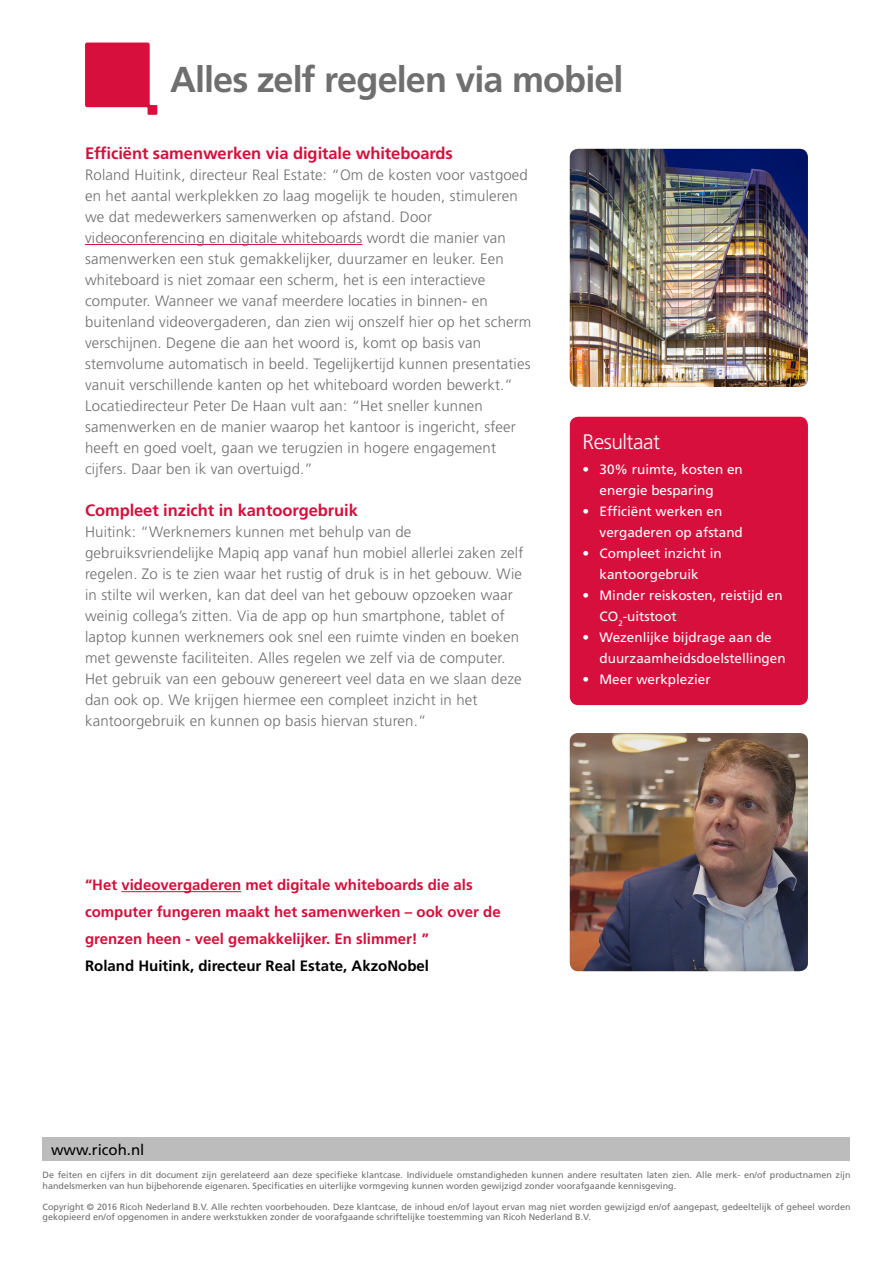
<style>
.page{position:relative;width:893px;height:1263px;background:#fff}
.page>*{position:absolute;margin:0;border:0;box-sizing:border-box;transform-origin:0 0}
._9_titel_pagina_2{font:700 36px "Frutiger LT Std";letter-spacing:-.025em;color:#706f6f}
._3_Kader_kopje{font:300 21px "Frutiger LT Std";letter-spacing:-.025em;color:#fff}
._5_tussenkop_rood{font:700 16.5px "Frutiger LT Std";letter-spacing:-.005em;color:#d60f3c}
._6_body{font:300 15px/21px "Frutiger LT Std";letter-spacing:.01em;color:#706f6f}
._7_quote{font:700 15px/27px "Frutiger LT Std";color:#d60f3c}
._8_naam_onder_quote{font:700 15px "Frutiger LT Std";color:#000}
.t1{font:15px "Frutiger LT Std";color:#000}
.t2{font:13.5px/21px "Frutiger LT Std";color:#fff}
._10_disclaimer{font:9px/10.5px "Frutiger LT Std";color:#706f6f}
</style>
<div class="page">
<hr style="left:85px;top:244px;width:277px;height:1px;background:#d60f3c">
<hr style="left:121px;top:891px;width:120px;height:1px;background:#d60f3c">
<img style="left:570px;top:149px;width:238px;height:238px">
<img style="left:570px;top:733px;width:238px;height:238px">
<div style="left:43px;top:1137px;width:807px;height:24px;background:#bcbcbc"></div>
<div style="left:570px;top:417px;width:238px;height:288px;background:#d60f3c;border-radius:9px"></div>
<svg style="left:85px;top:43px;width:72px;height:72px"></svg>
<p class="_9_titel_pagina_2" style="left:170px;top:59px;width:455px">Alles zelf regelen via mobiel</p>
<p class="_5_tussenkop_rood" style="left:85px;top:144px;width:369px">Efficiënt samenwerken via digitale whiteboards</p>
<p class="_6_body" style="left:85px;top:165px;width:448px">Roland Huitink, directeur Real Estate: “Om de kosten voor vastgoed en het aantal werkplekken zo laag mogelijk te houden, stimuleren we dat medewerkers samenwerken op afstand. Door videoconferencing en digitale whiteboards wordt die manier van samenwerken een stuk gemakkelijker, duurzamer en leuker. Een whiteboard is niet zomaar een scherm, het is een interactieve computer. Wanneer we vanaf meerdere locaties in binnen- en buitenland videovergaderen, dan zien wij onszelf hier op het scherm verschijnen. Degene die aan het woord is, komt op basis van stemvolume automatisch in beeld. Tegelijkertijd kunnen presentaties vanuit verschillende kanten op het whiteboard worden bewerkt.” Locatiedirecteur Peter De Haan vult aan: “Het sneller kunnen samenwerken en de manier waarop het kantoor is ingericht, sfeer heeft en goed voelt, gaan we terugzien in hogere engagement cijfers. Daar ben ik van overtuigd.”</p>
<p class="_5_tussenkop_rood" style="left:85px;top:501px;width:274px">Compleet inzicht in kantoorgebruik</p>
<p class="_6_body" style="left:85px;top:522px;width:440px">Huitink: “Werknemers kunnen met behulp van de gebruiksvriendelijke Mapiq app vanaf hun mobiel allerlei zaken zelf regelen. Zo is te zien waar het rustig of druk is in het gebouw. Wie in stilte wil werken, kan dat deel van het gebouw opzoeken waar weinig collega’s zitten. Via de app op hun smartphone, tablet of laptop kunnen werknemers ook snel een ruimte vinden en boeken met gewenste faciliteiten. Alles regelen we zelf via de computer.<br>Het gebruik van een gebouw genereert veel data en we slaan deze dan ook op. We krijgen hiermee een compleet inzicht in het kantoorgebruik en kunnen op basis hiervan sturen.”</p>
<p class="_3_Kader_kopje" style="left:583px;top:429px;width:79px">Resultaat</p>
<p class="t2" style="left:600px;top:459px;width:145px;text-indent:-17px">• 30% ruimte, kosten en energie besparing</p>
<p class="t2" style="left:600px;top:501px;width:145px;text-indent:-17px">• Efficiënt werken en vergaderen op afstand</p>
<p class="t2" style="left:583px;top:543px;width:141px;text-align:center">• Compleet inzicht in kantoorgebruik</p>
<p class="t2" style="left:600px;top:585px;width:185px;text-indent:-17px">• Minder reiskosten, reistijd en<br>CO<sub>2</sub>-uitstoot</p>
<p class="t2" style="left:600px;top:627px;width:188px;text-indent:-17px">• Wezenlijke bijdrage aan de duurzaamheidsdoelstellingen</p>
<p class="t2" style="left:583px;top:669px;width:130px">• Meer werkplezier</p>
<p class="_7_quote" style="left:85px;top:871px;width:417px">“Het videovergaderen met digitale whiteboards die als computer fungeren maakt het samenwerken – ook over de grenzen heen - veel gemakkelijker. En slimmer! ”</p>
<p class="_8_naam_onder_quote" style="left:85px;top:957px;width:345px">Roland Huitink, directeur Real Estate, AkzoNobel</p>
<p class="t1" style="left:51px;top:1141px;width:95px">www.ricoh.nl</p>
<p class="_10_disclaimer" style="left:43px;top:1170px;width:809px">De feiten en cijfers in dit document zijn gerelateerd aan deze specifieke klantcase. Individuele omstandigheden kunnen andere resultaten laten zien. Alle merk- en/of productnamen zijn handelsmerken van hun bijbehorende eigenaren. Specificaties en uiterlijke vormgeving kunnen worden gewijzigd zonder voorafgaande kennisgeving.</p>
<p class="_10_disclaimer" style="left:43px;top:1201px;width:809px">Copyright © 2016 Ricoh Nederland B.V. Alle rechten voorbehouden. Deze klantcase, de inhoud en/of layout ervan mag niet worden gewijzigd en/of aangepast, gedeeltelijk of geheel worden gekopieerd en/of opgenomen in andere werkstukken zonder de voorafgaande schriftelijke toestemming van Ricoh Nederland B.V.</p>
</div>
